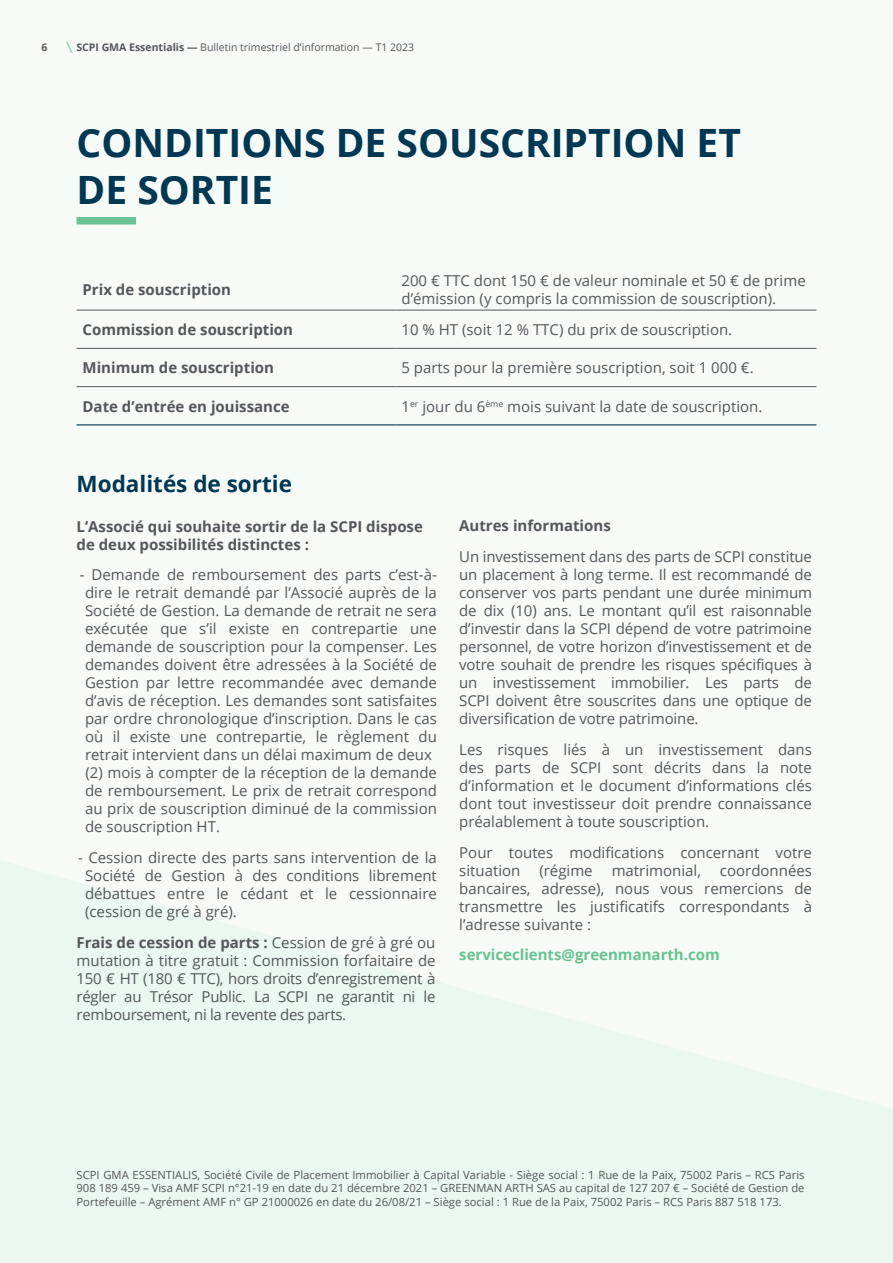
<style>
.page{position:relative;width:893px;height:1263px;background:#f6fbf8}
.page>*{position:absolute;margin:0;border:0;box-sizing:border-box;transform-origin:0 0}
.t1{font:700 39px/46.8px "Open Sans";color:#003752}
.t2{font:700 22.5px "Open Sans";color:#003752}
.t3{font:15px/18px "Open Sans";color:#53575a;text-align:justify}
.t4{font:700 15px/18px "Open Sans";color:#53575a}
.t5{font:700 15px "Open Sans";color:#69c291}
.t6{font:11.25px/13.5px "Open Sans";color:#53575a;text-align:justify}
.t7{font:10.5px "Open Sans";color:#53575a}
.t8{font:700 10.5px "Open Sans";color:#53575a}
.s1{font-weight:700}
</style>
<div class="page">
<svg style="left:0;top:861px;width:893px;height:402px;fill:#ebf7f1"></svg>
<hr style="left:77px;top:310px;width:318px;height:1px;background:#53575a">
<hr style="left:395px;top:310px;width:421px;height:1px;background:#53575a">
<hr style="left:77px;top:348px;width:318px;height:1px;background:#53575a">
<hr style="left:395px;top:348px;width:421px;height:1px;background:#53575a">
<hr style="left:77px;top:386px;width:318px;height:1px;background:#53575a">
<hr style="left:395px;top:386px;width:421px;height:1px;background:#53575a">
<hr style="left:77px;top:424px;width:318px;height:1px;background:#003752">
<hr style="left:395px;top:424px;width:421px;height:1px;background:#003752">
<div style="left:77px;top:217px;width:59px;height:7px;background:#69c291"></div>
<svg style="left:66px;top:42px;width:7px;height:11px"></svg>
<p class="t8" style="left:41px;top:39px;width:7px">6</p>
<p class="t7" style="left:76px;top:40px;width:339px"><span class="s1">SCPI GMA Essentialis —</span> Bulletin trimestriel d’information — T1 2023</p>
<h1 class="t1" style="left:77px;top:119px;width:666px">CONDITIONS DE SOUSCRIPTION ET<br>DE SORTIE</h1>
<p class="t4" style="left:83px;top:280px;width:150px">Prix de souscription</p>
<p class="t3" style="left:401px;top:271px;width:406px">200 € TTC dont 150 € de valeur nominale et 50 € de prime d’émission (y compris la commission de souscription).</p>
<p class="t4" style="left:83px;top:320px;width:212px">Commission de souscription</p>
<p class="t3" style="left:401px;top:320px;width:332px">10 % HT (soit 12 % TTC) du prix de souscription.</p>
<p class="t4" style="left:83px;top:358px;width:193px">Minimum de souscription</p>
<p class="t3" style="left:401px;top:358px;width:354px">5 parts pour la première souscription, soit 1 000 €.</p>
<p class="t4" style="left:83px;top:397px;width:209px">Date d’entrée en jouissance</p>
<p class="t3" style="left:401px;top:397px;width:362px">1<sup>er</sup> jour du 6<sup>ème</sup> mois suivant la date de souscription.</p>
<h2 class="t2" style="left:77px;top:468px;width:217px">Modalités de sortie</h2>
<p class="t4" style="left:77px;top:517px;width:348px">L’Associé qui souhaite sortir de la SCPI dispose de deux possibilités distinctes :</p>
<p class="t3" style="left:85px;top:565px;width:353px;text-align:left;text-indent:-5px">- Demande de remboursement des parts c’est-à&shy;dire le retrait demandé par l’Associé auprès de la Société de Gestion. La demande de retrait ne sera exécutée que s’il existe en contrepartie une demande de souscription pour la compenser. Les demandes doivent être adressées à la Société de Gestion par lettre recommandée avec demande d’avis de réception. Les demandes sont satisfaites par ordre chronologique d’inscription. Dans le cas où il existe une contrepartie, le règlement du retrait intervient dans un délai maximum de deux (2) mois à compter de la réception de la demande de remboursement. Le prix de retrait correspond au prix de souscription diminué de la commission de souscription HT.</p>
<p class="t3" style="left:85px;top:848px;width:353px;text-indent:-7px">- Cession directe des parts sans intervention de la Société de Gestion à des conditions librement débattues entre le cédant et le cessionnaire (cession de gré à gré).</p>
<p class="t3" style="left:77px;top:933px;width:360px"><span class="s1">Frais de cession de parts :</span> Cession de gré à gré ou mutation à titre gratuit : Commission forfaitaire de 150 € HT (180 € TTC), hors droits d’enregistrement à régler au Trésor Public. La SCPI ne garantit ni le remboursement, ni la revente des parts.</p>
<p class="t4" style="left:459px;top:516px;width:153px">Autres informations</p>
<p class="t3" style="left:459px;top:547px;width:354px">Un investissement dans des parts de SCPI constitue un placement à long terme. Il est recommandé de conserver vos parts pendant une durée minimum de dix (10) ans. Le montant qu’il est raisonnable d’investir dans la SCPI dépend de votre patrimoine personnel, de votre horizon d’investissement et de votre souhait de prendre les risques spécifiques à un investissement immobilier. Les parts de SCPI doivent être souscrites dans une optique de diversification de votre patrimoine.</p>
<p class="t3" style="left:459px;top:740px;width:354px">Les risques liés à un investissement dans des parts de SCPI sont décrits dans la note d’information et le document d’informations clés dont tout investisseur doit prendre connaissance préalablement à toute souscription.</p>
<p class="t3" style="left:459px;top:843px;width:354px">Pour toutes modifications concernant votre situation</p>
<p class="t3" style="left:459px;top:861px;width:354px;text-indent:261px">coordonnées bancaires, adresse), nous vous remercions de transmettre les justificatifs correspondants à l’adresse suivante :</p>
<p class="t5" style="left:459px;top:944px;width:262px">serviceclients@greenmanarth.com</p>
<p class="t3" style="left:539px;top:861px;width:55px">(régime</p>
<p class="t3" style="left:612px;top:861px;width:91px">matrimonial,</p>
<p class="t6" style="left:77px;top:1167px;width:729px">SCPI GMA ESSENTIALIS, Société Civile de Placement Immobilier à Capital Variable - Siège social : 1 Rue de la Paix, 75002 Paris – RCS Paris 908 189 459 – Visa AMF SCPI n°21-19 en date du 21 décembre 2021 – GREENMAN ARTH SAS au capital de 127 207 € – Société de Gestion de Portefeuille – Agrément AMF n° GP 21000026 en date du 26/08/21 – Siège social : 1 Rue de la Paix, 75002 Paris – RCS Paris 887 518 173.</p>
</div>
